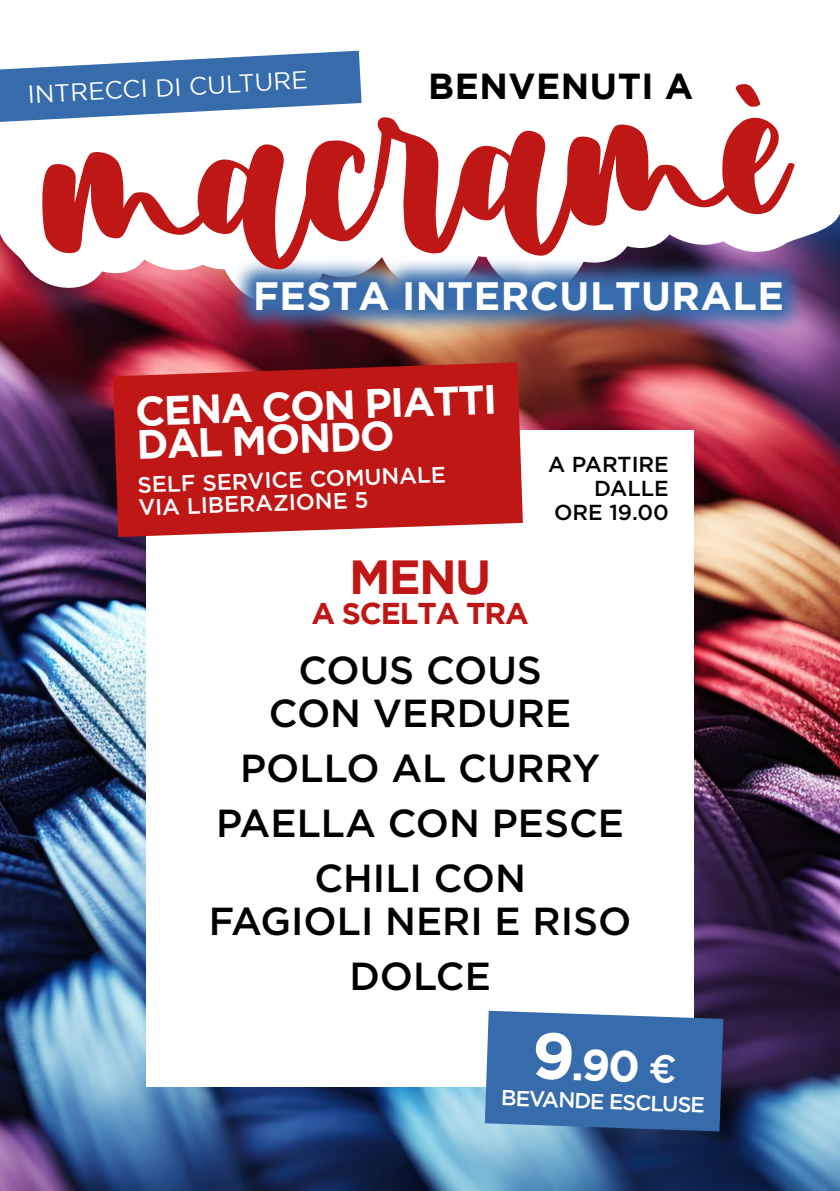
<style>
.page{position:relative;width:840px;height:1191px;background:#fff}
.page>*{position:absolute;margin:0;border:0;box-sizing:border-box;transform-origin:0 0}
.t1{font:164.6px "Muthiara Demo Version";color:#be1716}
.t2{font:700 47.8px "Gotham";color:#be1716}
.t3{font:700 43.4px "Gotham";color:#fff}
.t4{font:700 40.8px/32.6px "Gotham";color:#fff}
.t5{font:700 39.4px "Gotham";letter-spacing:.015em;color:#fff}
.t6{font:500 39px/54.8px "Gotham";color:#000;text-align:center}
.t7{font:700 36px "Gotham";letter-spacing:.015em;color:#000}
.t8{font:700 30px "Gotham";letter-spacing:-.035em;color:#be1716}
.t9{font:24.6px "Gotham";color:#fff}
.t10{font:500 22.4px/22.4px "Gotham";color:#fff}
.t11{font:500 21.8px/23.8px "Gotham";color:#000;text-align:right}
.t12{font:500 21.8px "Gotham";color:#fff}
.s1{font-size:65.2px}
.s2{font-weight:500;font-size:39px}
</style>
<div class="page">
<img style="left:0;top:305px;width:839px;height:886px">
<svg style="left:0;top:97px;width:839px;height:208px"></svg>
<svg style="left:0;top:51px;width:361px;height:71px"></svg>
<img style="left:230px;top:256px;width:577px;height:79px">
<div style="left:146px;top:430px;width:547px;height:656px;background:#fff"></div>
<svg style="left:113px;top:362px;width:409px;height:175px;background:#be2222"></svg>
<svg style="left:484px;top:1010px;width:239px;height:121px;background:#3f71ad"></svg>
<p class="t9" style="left:27px;top:81px;width:282px;rotate:-3deg">INTRECCI DI CULTURE</p>
<p class="t7" style="left:428px;top:65px;width:266px">BENVENUTI A</p>
<h1 class="t1" style="left:37px;top:101px;width:747px;rotate:-3deg">macramè</h1>
<p class="t5" style="left:253px;top:273px;width:532px">FESTA INTERCULTURALE</p>
<p class="t4" style="left:135px;top:394px;width:363px;rotate:-2deg">CENA CON PIATTI<br>DAL MONDO</p>
<p class="t10" style="left:137px;top:473px;width:310px;rotate:-2deg">SELF SERVICE COMUNALE<br>VIA LIBERAZIONE 5</p>
<p class="t11" style="left:548px;top:452px;width:122px">A PARTIRE<br>DALLE<br>ORE 19.00</p>
<p class="t2" style="left:349px;top:549px;width:144px">MENU</p>
<p class="t8" style="left:311px;top:595px;width:218px">A SCELTA TRA</p>
<p class="t6" style="left:269px;top:648px;width:304px;line-height:43.4px">COUS COUS<br>CON VERDURE</p>
<p class="t6" style="left:216px;top:740px;width:409px">POLLO AL CURRY<br>PAELLA CON PESCE<br>CHILI CON</p>
<p class="t6" style="left:209px;top:893px;width:424px">FAGIOLI NERI E RISO<br>DOLCE</p>
<p class="t3" style="left:532px;top:1037px;width:147px;rotate:2deg"><span class="s1">9</span>.90 <span class="s2">€</span></p>
<p class="t12" style="left:501px;top:1083px;width:205px;rotate:2deg">BEVANDE ESCLUSE</p>
</div>
